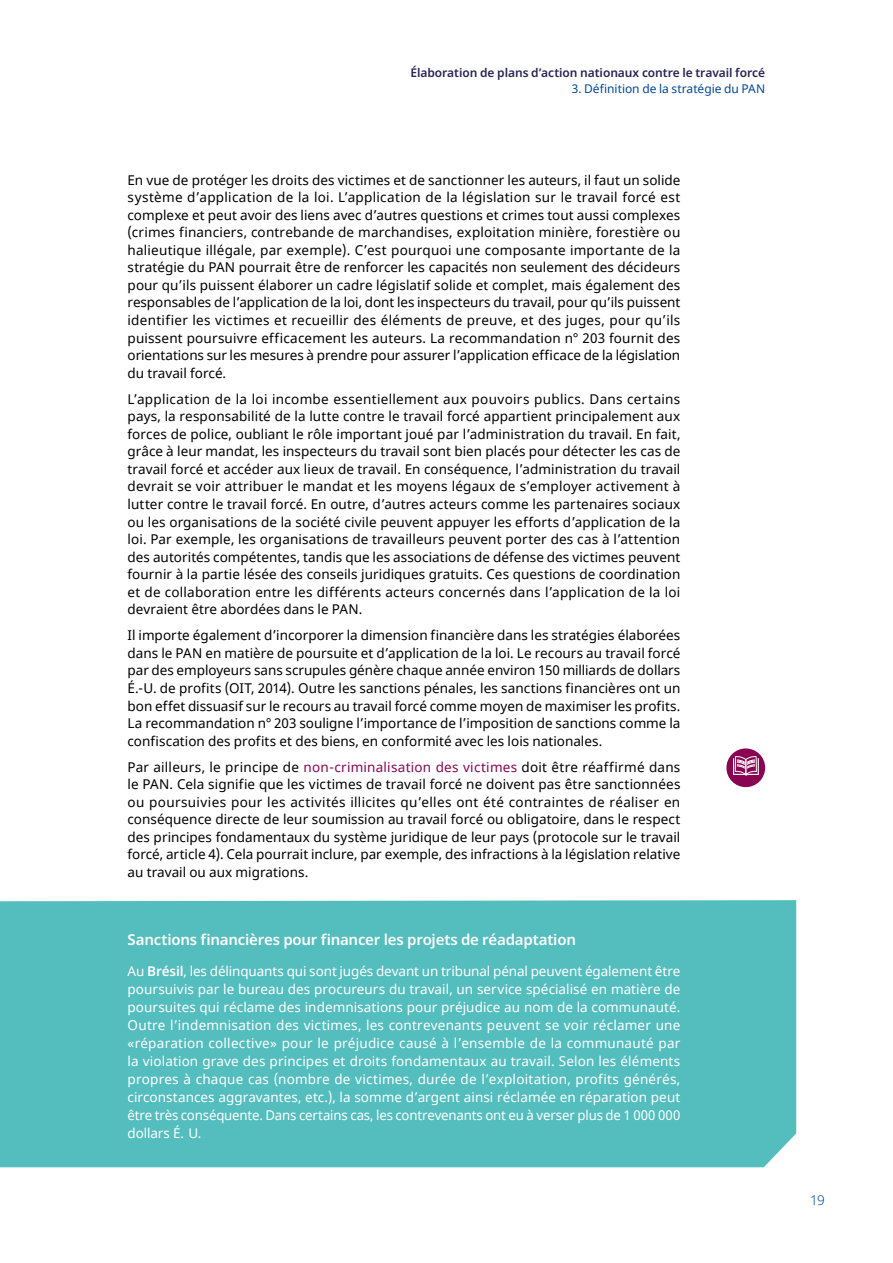
<style>
.page{position:relative;width:893px;height:1263px;background:#fff}
.page>*{position:absolute;margin:0;border:0;box-sizing:border-box;transform-origin:0 0}
.t1{font:600 15px "Noto Sans";letter-spacing:-.015em;color:#fff}
.t2{font:13.5px/17.5px "Noto Sans";color:#000;text-align:justify}
.t3{font:13.5px/18px "Noto Sans";letter-spacing:-.01em;color:#fff;text-align:justify}
.t4{font:300 13.5px "Noto Sans";color:#00489a}
.t5{font:600 12px "Noto Sans";letter-spacing:-.005em;color:#292455}
.t6{font:12px "Noto Sans";letter-spacing:-.005em;color:#00489a}
.s1{color:#8a0551}
.s2{font-weight:600}
</style>
<div class="page">
<div style="left:726px;top:748px;width:39px;height:39px;background:#8a0551;border-radius:50%"></div>
<div style="left:733px;top:757px;width:26px;height:18px;border:1px solid #fff"></div>
<svg style="left:734px;top:756px;width:23px;height:20px"></svg>
<div style="left:0;top:900px;width:796px;height:267px;background:#54bdbe"></div>
<p class="t5" style="left:410px;top:64px;width:356px">Élaboration de plans d’action nationaux contre le travail forcé</p>
<p class="t6" style="left:572px;top:81px;width:195px">3. Définition de la stratégie du PAN</p>
<p class="t2" style="left:128px;top:171px;width:554px">En vue de protéger les droits des victimes et de sanctionner les auteurs, il faut un solide système d’application de la loi. L’application de la législation sur le travail forcé est complexe et peut avoir des liens avec d’autres questions et crimes tout aussi complexes (crimes financiers, contrebande de marchandises, exploitation minière, forestière ou halieutique illégale, par exemple). C’est pourquoi une composante importante de la stratégie du PAN pourrait être de renforcer les capacités non seulement des décideurs pour qu’ils puissent élaborer un cadre législatif solide et complet, mais également des responsables de l’application de la loi, dont les inspecteurs du travail, pour qu’ils puissent identifier les victimes et recueillir des éléments de preuve, et des juges, pour qu’ils puissent poursuivre efficacement les auteurs. La recommandation n° 203 fournit des orientations sur les mesures à prendre pour assurer l’application efficace de la législation du travail forcé.</p>
<p class="t2" style="left:128px;top:390px;width:554px">L’application de la loi incombe essentiellement aux pouvoirs publics. Dans certains pays, la responsabilité de la lutte contre le travail forcé appartient principalement aux forces de police, oubliant le rôle important joué par l’administration du travail. En fait, grâce à leur mandat, les inspecteurs du travail sont bien placés pour détecter les cas de travail forcé et accéder aux lieux de travail. En conséquence, l’administration du travail devrait se voir attribuer le mandat et les moyens légaux de s’employer activement à lutter contre le travail forcé. En outre, d’autres acteurs comme les partenaires sociaux ou les organisations de la société civile peuvent appuyer les efforts d’application de la loi. Par exemple, les organisations de travailleurs peuvent porter des cas à l’attention des autorités compétentes, tandis que les associations de défense des victimes peuvent fournir à la partie lésée des conseils juridiques gratuits. Ces questions de coordination et de collaboration entre les différents acteurs concernés dans l’application de la loi devraient être abordées dans le PAN.</p>
<p class="t2" style="left:128px;top:627px;width:554px">Il importe également d’incorporer la dimension financière dans les stratégies élaborées dans le PAN en matière de poursuite et d’application de la loi. Le recours au travail forcé par des employeurs sans scrupules génère chaque année environ 150 milliards de dollars É.-U. de profits (OIT, 2014). Outre les sanctions pénales, les sanctions financières ont un bon effet dissuasif sur le recours au travail forcé comme moyen de maximiser les profits.<br>La recommandation n° 203 souligne l’importance de l’imposition de sanctions comme la confiscation des profits et des biens, en conformité avec les lois nationales.</p>
<p class="t2" style="left:128px;top:758px;width:554px">Par ailleurs, le principe de <span class="s1">non-criminalisation des victimes</span> doit être réaffirmé dans le PAN. Cela signifie que les victimes de travail forcé ne doivent pas être sanctionnées ou poursuivies pour les activités illicites qu’elles ont été contraintes de réaliser en conséquence directe de leur soumission au travail forcé ou obligatoire, dans le respect des principes fondamentaux du système juridique de leur pays (protocole sur le travail forcé, article 4). Cela pourrait inclure, par exemple, des infractions à la législation relative au travail ou aux migrations.</p>
<p class="t1" style="left:128px;top:929px;width:450px">Sanctions financières pour financer les projets de réadaptation</p>
<p class="t3" style="left:128px;top:962px;width:554px">Au <span class="s2">Brésil</span>, les délinquants qui sont jugés devant un tribunal pénal peuvent également être poursuivis par le bureau des procureurs du travail, un service spécialisé en matière de poursuites qui réclame des indemnisations pour préjudice au nom de la communauté.<br>Outre l’indemnisation des victimes, les contrevenants peuvent se voir réclamer une «réparation collective» pour le préjudice causé à l’ensemble de la communauté par la violation grave des principes et droits fondamentaux au travail. Selon les éléments propres à chaque cas (nombre de victimes, durée de l’exploitation, profits générés, circonstances aggravantes, etc.), la somme d’argent ainsi réclamée en réparation peut être très conséquente. Dans certains cas, les contrevenants ont eu à verser plus de 1 000 000 dollars É. U.</p>
<p class="t4" style="left:810px;top:1190px;width:16px">19</p>
</div>
